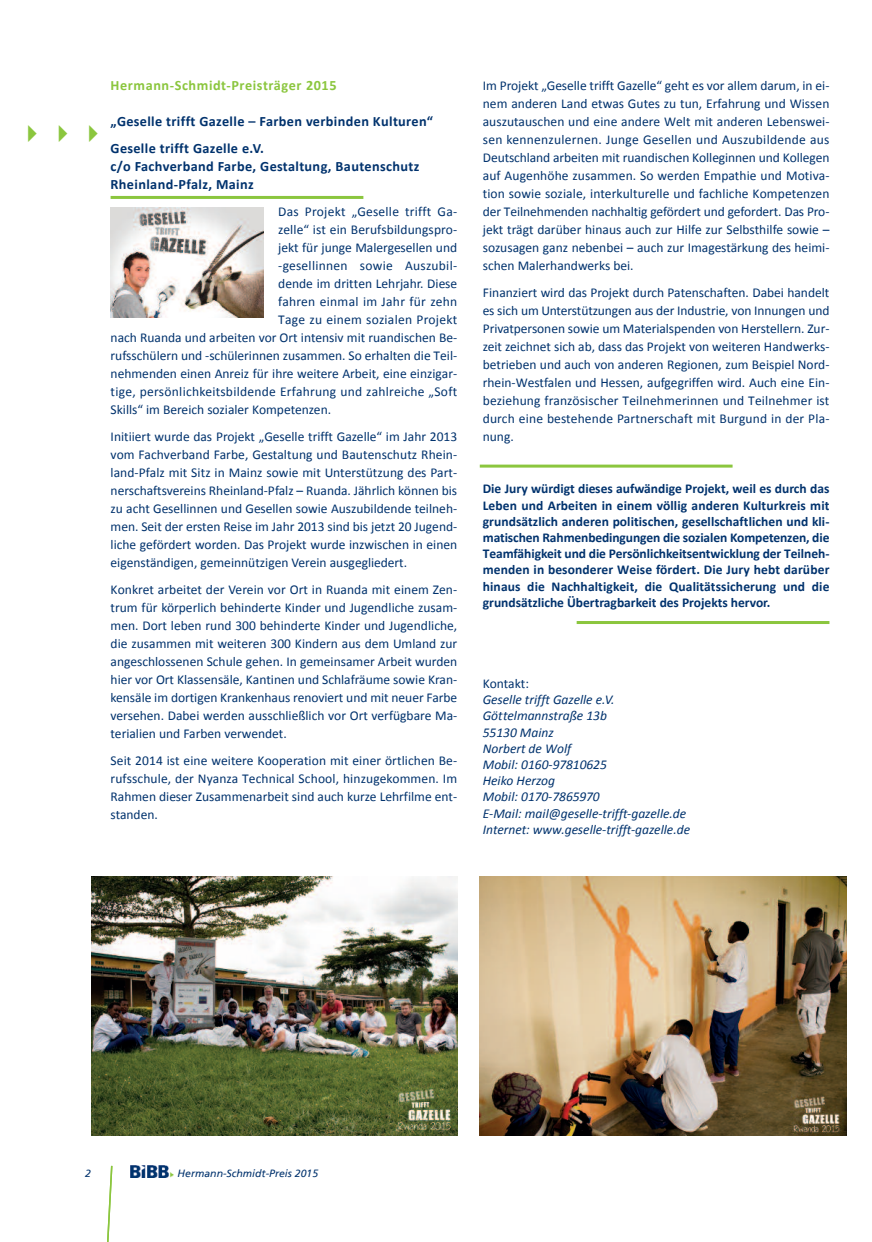
<style>
.page{position:relative;width:872px;height:1242px;background:#fff}
.page>*{position:absolute;margin:0;border:0;box-sizing:border-box;transform-origin:0 0}
.t1{font:27px "Webdings";color:#8bc63e}
.t2{font:700 14.25px/27px "Calibri";letter-spacing:.025em;color:#00326d}
.t3{font:700 14.25px "Calibri";letter-spacing:.04em;color:#8bc63e}
.t4{font:13.5px/18px "Calibri";color:#00326d;text-align:justify}
.t5{font:700 13.5px/16.2px "Calibri";color:#00326d;text-align:justify}
.t6{font:italic 13.5px/16.4px "Calibri";color:#00326d}
.t7{font:13.5px "Calibri";letter-spacing:.02em;color:#00326d}
.t8{font:italic 10.5px "Frutiger";color:#00326d}
</style>
<div class="page">
<img style="left:131px;top:1165px;width:42px;height:12px">
<svg style="left:107px;top:1165px;width:6px;height:77px"></svg>
<img style="left:91px;top:876px;width:366px;height:259px">
<img style="left:480px;top:876px;width:367px;height:259px">
<hr style="left:480px;top:464px;width:252px;height:3px;background:#8bc63e">
<hr style="left:576px;top:621px;width:253px;height:3px;background:#8bc63e">
<img style="left:111px;top:208px;width:152px;height:110px">
<hr style="left:111px;top:196px;width:252px;height:3px;background:#8bc63e">
<h1 class="t1" style="left:18px;top:121px;width:90px">✔✔✔</h1>
<p class="t3" style="left:111px;top:79px;width:227px">Hermann-Schmidt-Preisträger 2015</p>
<p class="t2" style="left:111px;top:109px;width:324px">„Geselle trifft Gazelle – Farben verbinden Kulturen“<br>Geselle trifft Gazelle e.V.</p>
<p class="t2" style="left:111px;top:158px;width:310px;line-height:18px">c/o Fachverband Farbe, Gestaltung, Bautenschutz<br>Rheinland-Pfalz, Mainz</p>
<p class="t7" style="left:278px;top:206px;width:180px">Das Projekt „Geselle trifft Ga-</p>
<p class="t4" style="left:278px;top:222px;width:180px">zelle“ ist ein Berufsbildungspro-</p>
<p class="t4" style="left:278px;top:240px;width:180px">jekt für junge Malergesellen und</p>
<p class="t7" style="left:278px;top:260px;width:180px">-gesellinnen sowie Auszubil-</p>
<p class="t4" style="left:278px;top:276px;width:180px">dende im dritten Lehrjahr. Diese</p>
<p class="t7" style="left:278px;top:296px;width:180px">fahren einmal im Jahr für zehn</p>
<p class="t7" style="left:278px;top:314px;width:180px">Tage zu einem sozialen Projekt</p>
<p class="t4" style="left:111px;top:330px;width:348px">nach Ruanda und arbeiten vor Ort intensiv mit ruandischen Be-</p>
<p class="t4" style="left:111px;top:348px;width:348px">rufsschülern und -schülerinnen zusammen. So erhalten die Teil-</p>
<p class="t4" style="left:111px;top:366px;width:348px">nehmenden einen Anreiz für ihre weitere Arbeit, eine einzigar-</p>
<p class="t7" style="left:111px;top:386px;width:348px">tige, persönlichkeitsbildende Erfahrung und zahlreiche „Soft</p>
<p class="t4" style="left:111px;top:402px;width:222px">Skills“ im Bereich sozialer Kompetenzen.</p>
<p class="t4" style="left:111px;top:429px;width:348px">Initiiert wurde das Projekt „Geselle trifft Gazelle“ im Jahr 2013 vom Fachverband Farbe, Gestaltung und Bautenschutz Rhein&shy;land-Pfalz mit Sitz in Mainz sowie mit Unterstützung des Part&shy;nerschaftsvereins Rheinland-Pfalz – Ruanda. Jährlich können bis zu acht Gesellinnen und Gesellen sowie Auszubildende teilneh&shy;men. Seit der ersten Reise im Jahr 2013 sind bis jetzt 20 Jugend&shy;liche gefördert worden. Das Projekt wurde inzwischen in einen eigenständigen, gemeinnützigen Verein ausgegliedert.</p>
<p class="t4" style="left:111px;top:582px;width:348px">Konkret arbeitet der Verein vor Ort in Ruanda mit einem Zen&shy;trum für körperlich behinderte Kinder und Jugendliche zusam&shy;men. Dort leben rund 300 behinderte Kinder und Jugendliche, die zusammen mit weiteren 300 Kindern aus dem Umland zur angeschlossenen Schule gehen. In gemeinsamer Arbeit wurden hier vor Ort Klassensäle, Kantinen und Schlafräume sowie Kran&shy;kensäle im dortigen Krankenhaus renoviert und mit neuer Farbe versehen. Dabei werden ausschließlich vor Ort verfügbare Ma&shy;terialien und Farben verwendet.</p>
<p class="t4" style="left:111px;top:753px;width:348px">Seit 2014 ist eine weitere Kooperation mit einer örtlichen Be&shy;rufsschule, der Nyanza Technical School, hinzugekommen. Im Rahmen dieser Zusammenarbeit sind auch kurze Lehrfilme ent&shy;standen.</p>
<p class="t4" style="left:483px;top:78px;width:348px">Im Projekt „Geselle trifft Gazelle“ geht es vor allem darum, in ei&shy;nem anderen Land etwas Gutes zu tun, Erfahrung und Wissen auszutauschen und eine andere Welt mit anderen Lebenswei&shy;sen kennenzulernen. Junge Gesellen und Auszubildende aus Deutschland arbeiten mit ruandischen Kolleginnen und Kollegen auf Augenhöhe zusammen. So werden Empathie und Motiva&shy;tion sowie soziale, interkulturelle und fachliche Kompetenzen der Teilnehmenden nachhaltig gefördert und gefordert. Das Pro&shy;jekt trägt darüber hinaus auch zur Hilfe zur Selbsthilfe sowie – sozusagen ganz nebenbei – auch zur Imagestärkung des heimi&shy;schen Malerhandwerks bei.</p>
<p class="t4" style="left:483px;top:285px;width:348px">Finanziert wird das Projekt durch Patenschaften. Dabei handelt es sich um Unterstützungen aus der Industrie, von Innungen und Privatpersonen sowie um Materialspenden von Herstellern. Zur&shy;zeit zeichnet sich ab, dass das Projekt von weiteren Handwerks&shy;betrieben und auch von anderen Regionen, zum Beispiel Nord&shy;rhein-Westfalen und Hessen, aufgegriffen wird. Auch eine Ein&shy;beziehung französischer Teilnehmerinnen und Teilnehmer ist durch eine bestehende Partnerschaft mit Burgund in der Pla&shy;nung.</p>
<p class="t5" style="left:483px;top:482px;width:348px">Die Jury würdigt dieses aufwändige Projekt, weil es durch das Leben und Arbeiten in einem völlig anderen Kulturkreis mit grundsätzlich anderen politischen, gesellschaftlichen und kli&shy;matischen Rahmenbedingungen die sozialen Kompetenzen, die Teamfähigkeit und die Persönlichkeitsentwicklung der Teilneh&shy;menden in besonderer Weise fördert. Die Jury hebt darüber hinaus die Nachhaltigkeit, die Qualitätssicherung und die grundsätzliche Übertragbarkeit des Projekts hervor.</p>
<p class="t4" style="left:483px;top:675px;width:48px">Kontakt:</p>
<p class="t6" style="left:483px;top:692px;width:209px">Geselle trifft Gazelle e.V.<br>Göttelmannstraße 13b<br>55130 Mainz<br>Norbert de Wolf<br>Mobil: 0160-97810625<br>Heiko Herzog<br>Mobil: 0170-7865970<br>E-Mail: mail@geselle-trifft-gazelle.de<br>Internet: www.geselle-trifft-gazelle.de</p>
<p class="t8" style="left:85px;top:1167px;width:7px">2</p>
<p class="t8" style="left:178px;top:1167px;width:142px">Hermann-Schmidt-Preis 2015</p>
</div>
